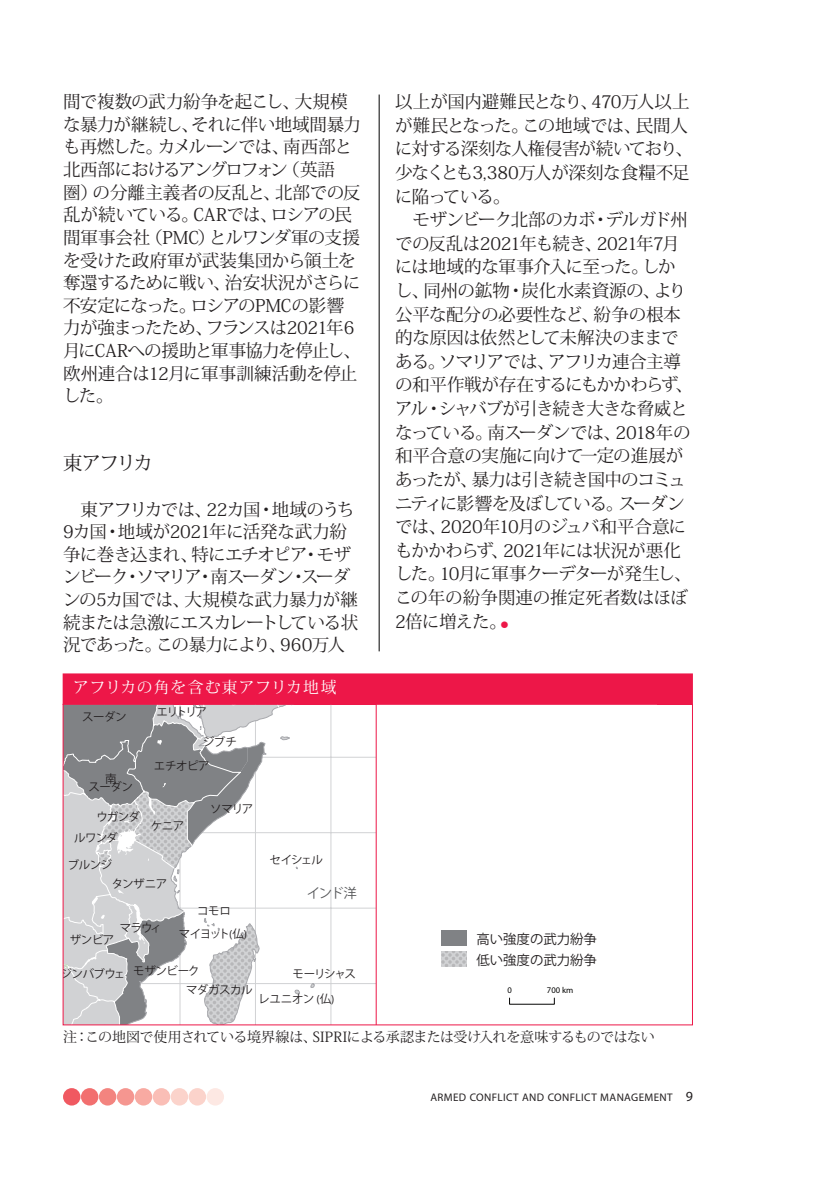
<style>
.page{position:relative;width:819px;height:1201px;background:#fff}
.page>*{position:absolute;margin:0;border:0;box-sizing:border-box;transform-origin:0 0}
.Normal_first_paragra{font:19.25px "Koz Min Pr 6 N";letter-spacing:-.09em;color:#231f20}
.Normal_first_paragra-2{font:17.5px/23.6px "Koz Min Pr 6 N";letter-spacing:-.04em;color:#231f20}
.t1{font:15.75px "Koz Min Pr 6 N";letter-spacing:.05em;color:#fff}
.Table_note_no_indent{font:14px "Koz Min Pr 6 N";letter-spacing:-.03em;color:#231f20}
.t2{font:13.47px/20.1px "Koz Go Pr 6 N";color:#231f20}
.t3{font:13.47px "Koz Go Pr 6 N";color:#57585a}
.t4{font:11.55px/8.8px "Koz Go Pr 6 N";letter-spacing:-.05em;color:#231f20;text-align:center}
.t5{font:11.55px/23.6px "Koz Go Pr 6 N";letter-spacing:-.09em;color:#231f20;text-align:center}
.Header_odd{font:11.03px "Myriad Pro";letter-spacing:.035em;color:#231f20}
.t6{font:8.58px "Franklin Gothic";color:#050504}
.s1{font-family:"Franklin Gothic"}
.s2{font-family:"Myriad Pro";font-size:31.5px;color:#ed1748}
.s3{font-size:14px}
</style>
<div class="page">
<hr style="left:378px;top:94px;width:1px;height:557px;background:#000">
<div style="left:206px;top:1088px;width:18px;height:17px;background:#fde8e3;border-radius:50%"></div>
<div style="left:189px;top:1088px;width:17px;height:17px;background:#fbd3cb;border-radius:50%"></div>
<div style="left:171px;top:1088px;width:17px;height:17px;background:#fbd3cb;border-radius:50%"></div>
<div style="left:153px;top:1088px;width:17px;height:17px;background:#fabeb6;border-radius:50%"></div>
<div style="left:135px;top:1088px;width:17px;height:17px;background:#f8aaa2;border-radius:50%"></div>
<div style="left:117px;top:1088px;width:17px;height:17px;background:#f59690;border-radius:50%"></div>
<div style="left:99px;top:1088px;width:17px;height:17px;background:#f3847f;border-radius:50%"></div>
<div style="left:81px;top:1088px;width:17px;height:17px;background:#f26f6f;border-radius:50%"></div>
<div style="left:63px;top:1088px;width:17px;height:17px;background:#f05961;border-radius:50%"></div>
<div style="left:63px;top:674px;width:629px;height:30px;background:#ed1748"></div>
<div style="left:63px;top:673px;width:630px;height:32px;border:2px solid #ed1748"></div>
<svg style="left:297px;top:706px;width:79px;height:317px"></svg>
<svg style="left:266px;top:706px;width:31px;height:288px"></svg>
<svg style="left:65px;top:706px;width:201px;height:317px"></svg>
<svg style="left:376px;top:706px;width:179px;height:317px"></svg>
<div style="left:441px;top:930px;width:25px;height:15px;background:#808285"></div>
<svg style="left:441px;top:951px;width:25px;height:15px"></svg>
<p class="Normal_first_paragra-2" style="left:63px;top:91px;width:299px;line-height:22.6px">間で複数の武力紛争を起こし、大規模な暴力が継続し、それに伴い地域間暴力も再燃した。カメルーンでは、南西部と北西部におけるアングロフォン（英語<br>圏）の分離主義者の反乱と、北部での反乱が続いている。CARでは、ロシアの民間軍事会社（PMC）とルワンダ軍の支援を受けた政府軍が武装集団から領土を奪還するために戦い、治安状況がさらに不安定になった。ロシアのPMCの影響力が強まったため、フランスは2021年6月にCARへの援助と軍事協力を停止し、欧州連合は12月に軍事訓練活動を停止した。</p>
<p class="Normal_first_paragra" style="left:63px;top:452px;width:91px">東アフリカ</p>
<p class="Normal_first_paragra-2" style="left:63px;top:498px;width:297px;line-height:22.6px">　東アフリカでは、22カ国・地域のうち<br>9カ国・地域が2021年に活発な武力紛争に巻き込まれ、特にエチオピア・モザンビーク・ソマリア・南スーダン・スーダンの5カ国では、大規模な武力暴力が継続または急激にエスカレートしている状況であった。この暴力により、960万人</p>
<p class="t1" style="left:73px;top:678px;width:265px">アフリカの角を含む東アフリカ地域</p>
<p class="t4" style="left:82px;top:712px;width:46px">スーダン</p>
<p class="t4" style="left:88px;top:774px;width:46px">南<br>スーダン</p>
<p class="t4" style="left:96px;top:812px;width:45px">ウガンダ</p>
<p class="t4" style="left:74px;top:833px;width:45px">ルワンダ</p>
<p class="t4" style="left:68px;top:860px;width:46px">ブルンジ</p>
<p class="t4" style="left:156px;top:708px;width:52px">エリトリア</p>
<p class="t4" style="left:203px;top:737px;width:35px">ジブチ</p>
<p class="t4" style="left:154px;top:762px;width:57px">エチオピア</p>
<p class="t4" style="left:151px;top:821px;width:35px">ケニア</p>
<p class="t4" style="left:210px;top:804px;width:44px">ソマリア</p>
<p class="t4" style="left:112px;top:879px;width:57px">タンザニア</p>
<p class="t4" style="left:120px;top:923px;width:44px">マラウィ</p>
<p class="t4" style="left:70px;top:935px;width:46px">ザンビア</p>
<p class="t5" style="left:179px;top:899px;width:70px">コモロ<br>マイヨット<span class="s1">(</span>仏<span class="s1">)</span></p>
<p class="t4" style="left:269px;top:855px;width:55px">セイシェル</p>
<p class="t3" style="left:307px;top:885px;width:52px">インド洋</p>
<p class="t4" style="left:61px;top:970px;width:66px">ジンバブウェ</p>
<p class="t4" style="left:133px;top:966px;width:68px">モザンビーク</p>
<p class="t4" style="left:292px;top:969px;width:65px">モーリシャス</p>
<p class="t4" style="left:186px;top:985px;width:68px">マダガスカル</p>
<p class="t4" style="left:258px;top:994px;width:78px">レユニオン <span class="s1">(</span>仏<span class="s1">)</span></p>
<p class="Normal_first_paragra-2" style="left:395px;top:90px;width:299px">以上が国内避難民となり、470万人以上が難民となった。この地域では、民間人に対する深刻な人権侵害が続いており、少なくとも3,380万人が深刻な食糧不足に陥っている。</p>
<p class="Normal_first_paragra-2" style="left:395px;top:208px;width:299px">　モザンビーク北部のカボ・デルガド州での反乱は2021年も続き、2021年7月には地域的な軍事介入に至った。しかし、同州の鉱物・炭化水素資源の、より公平な配分の必要性など、紛争の根本的な原因は依然として未解決のままである。ソマリアでは、アフリカ連合主導の和平作戦が存在するにもかかわらず、アル・シャバブが引き続き大きな脅威となっている。南スーダンでは、2018年の和平合意の実施に向けて一定の進展があったが、暴力は引き続き国中のコミュニティに影響を及ぼしている。スーダンでは、2020年10月のジュバ和平合意にもかかわらず、2021年には状況が悪化した。10月に軍事クーデターが発生し、この年の紛争関連の推定死者数はほぼ<br>2倍に増えた。<span class="s2">•</span></p>
<p class="t2" style="left:476px;top:929px;width:122px">高い強度の武力紛争低い強度の武力紛争</p>
<p class="t6" style="left:507px;top:984px;width:6px">0</p>
<p class="t6" style="left:547px;top:984px;width:28px">700 km</p>
<p class="Table_note_no_indent" style="left:63px;top:1029px;width:593px">注：この地図で使用されている境界線は、SIPRIによる承認または受け入れを意味するものではない</p>
<p class="Header_odd" style="left:430px;top:1090px;width:264px">ARMED CONFLICT AND CONFLICT MANAGEMENT <span class="s3">9</span></p>
</div>
